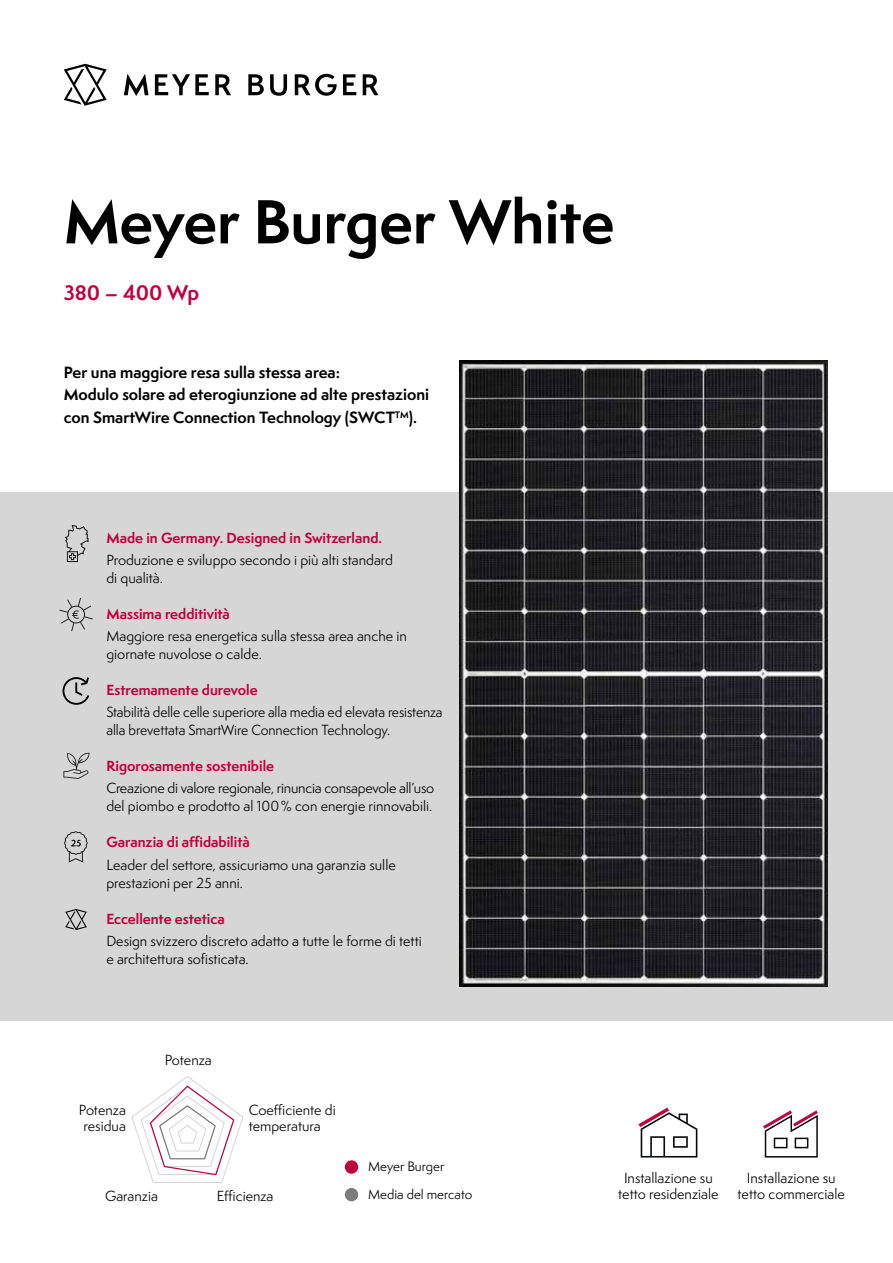
<style>
.page{position:relative;width:893px;height:1263px;background:#fff}
.page>*{position:absolute;margin:0;border:0;box-sizing:border-box;transform-origin:0 0}
.t1{font:700 57px "Semplicita Pro";color:#000}
.t2{font:700 19.5px "Semplicita Pro";letter-spacing:-.005em;color:#c0003d}
.t3{font:700 15px/22.5px "Semplicita Pro";color:#000}
.t4{font:13.5px/18px "Semplicita Pro";color:#000}
.t5{font:700 13.5px "Semplicita Pro";color:#c0003d}
.t6{font:13.5px/18px "Semplicita Pro";letter-spacing:-.02em;color:#000}
.t7{font:12.6px "Semplicita Pro";color:#000}
</style>
<div class="page">
<div style="left:0;top:493px;width:893px;height:528px;background:#d6d6d6"></div>
<img style="left:459px;top:361px;width:369px;height:625px">
<svg style="left:638px;top:1107px;width:59px;height:50px"></svg>
<svg style="left:763px;top:1110px;width:55px;height:47px"></svg>
<div style="left:345px;top:1160px;width:13px;height:14px;background:#c0003d;border-radius:50%"></div>
<div style="left:345px;top:1188px;width:13px;height:13px;background:#7c7c7c;border-radius:50%"></div>
<svg style="left:131px;top:1076px;width:112px;height:107px"></svg>
<svg style="left:363px;top:74px;width:15px;height:21px"></svg>
<svg style="left:248px;top:74px;width:16px;height:21px"></svg>
<svg style="left:124px;top:74px;width:25px;height:22px"></svg>
<svg style="left:215px;top:74px;width:16px;height:21px"></svg>
<svg style="left:295px;top:74px;width:42px;height:22px"></svg>
<svg style="left:270px;top:74px;width:17px;height:22px"></svg>
<svg style="left:155px;top:74px;width:54px;height:21px"></svg>
<svg style="left:343px;top:74px;width:13px;height:21px"></svg>
<svg style="left:64px;top:64px;width:43px;height:42px"></svg>
<svg style="left:65px;top:525px;width:24px;height:37px"></svg>
<svg style="left:59px;top:598px;width:34px;height:33px"></svg>
<svg style="left:63px;top:677px;width:26px;height:28px"></svg>
<svg style="left:63px;top:753px;width:26px;height:26px"></svg>
<svg style="left:64px;top:831px;width:24px;height:31px"></svg>
<svg style="left:65px;top:909px;width:22px;height:21px"></svg>
<h1 class="t1" style="left:64px;top:179px;width:552px">Meyer Burger White</h1>
<h2 class="t2" style="left:64px;top:278px;width:137px">380 – 400 Wp</h2>
<p class="t3" style="left:64px;top:361px;width:367px">Per una maggiore resa sulla stessa area:<br>Modulo solare ad eterogiunzione ad alte prestazioni con SmartWire Connection Technology (SWCT<sup>TM</sup>).</p>
<p class="t5" style="left:106px;top:527px;width:277px">Made in Germany. Designed in Switzerland.</p>
<p class="t4" style="left:106px;top:550px;width:288px">Produzione e sviluppo secondo i più alti standard di qualità.</p>
<p class="t5" style="left:106px;top:603px;width:125px">Massima redditività</p>
<p class="t4" style="left:106px;top:627px;width:302px">Maggiore resa energetica sulla stessa area anche in giornate nuvolose o calde.</p>
<p class="t5" style="left:106px;top:680px;width:153px">Estremamente durevole</p>
<p class="t4" style="left:106px;top:703px;width:338px">Stabilità delle celle superiore alla media ed elevata resistenza alla brevettata SmartWire Connection Technology.</p>
<p class="t5" style="left:106px;top:756px;width:169px">Rigorosamente sostenibile</p>
<p class="t6" style="left:106px;top:779px;width:329px">Creazione di valore regionale, rinuncia consapevole all’uso del piombo e prodotto al 100% con energie rinnovabili.</p>
<p class="t5" style="left:106px;top:832px;width:145px">Garanzia di affidabilità</p>
<p class="t4" style="left:106px;top:855px;width:291px">Leader del settore, assicuriamo una garanzia sulle prestazioni per 25 anni.</p>
<p class="t5" style="left:106px;top:908px;width:120px">Eccellente estetica</p>
<p class="t4" style="left:106px;top:932px;width:317px">Design svizzero discreto adatto a tutte le forme di tetti e architettura sofisticata.</p>
<p class="t4" style="left:79px;top:1101px;width:48px;line-height:16.2px;text-align:center">Potenza residua</p>
<p class="t4" style="left:165px;top:1051px;width:48px">Potenza</p>
<p class="t4" style="left:249px;top:1101px;width:88px;line-height:16.2px">Coefficiente di temperatura</p>
<p class="t4" style="left:105px;top:1187px;width:55px">Garanzia</p>
<p class="t4" style="left:217px;top:1187px;width:58px">Efficienza</p>
<p class="t7" style="left:368px;top:1157px;width:78px">Meyer Burger</p>
<p class="t7" style="left:368px;top:1185px;width:106px">Media del mercato</p>
<p class="t4" style="left:618px;top:1169px;width:102px;line-height:16.5px;text-align:center">Installazione su tetto residenziale</p>
<p class="t4" style="left:738px;top:1169px;width:109px;line-height:16.5px;text-align:center">Installazione su tetto commerciale</p>
</div>
